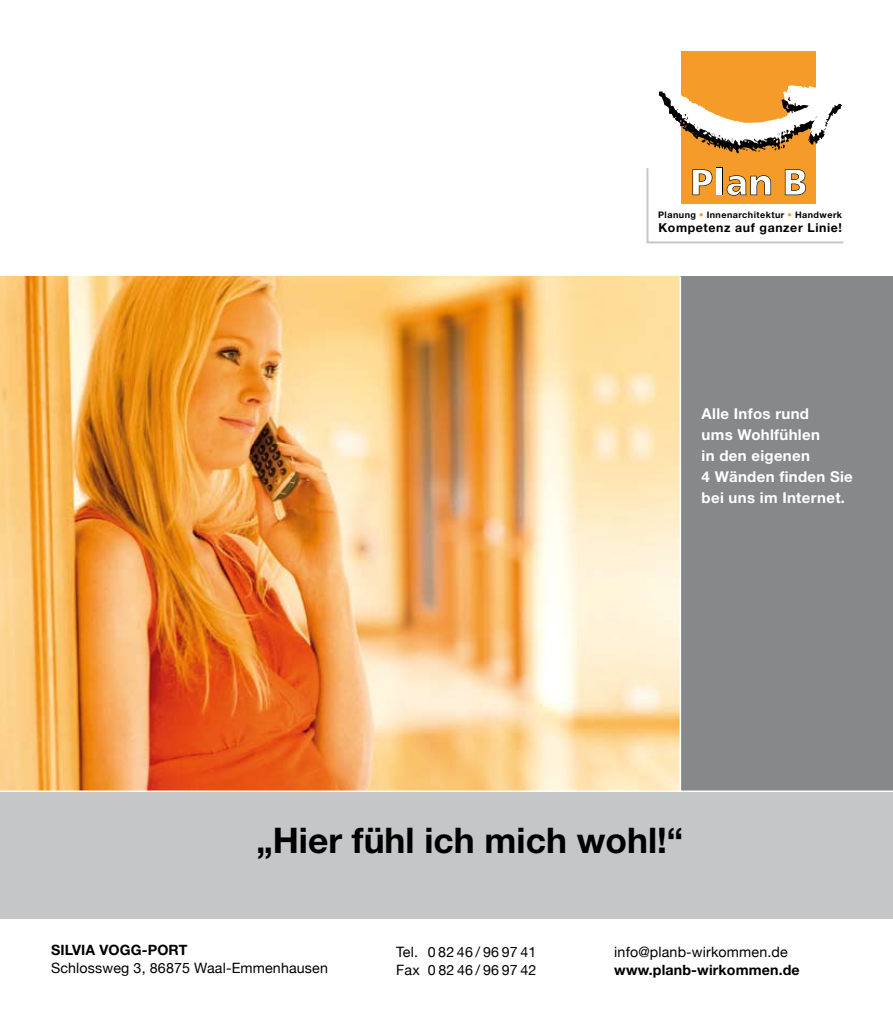
<style>
.page{position:relative;width:893px;height:1021px;background:#fff}
.page>*{position:absolute;margin:0;border:0;box-sizing:border-box;transform-origin:0 0}
.t1{font:700 35.25px "Helvetica Neue East A";color:#000}
.t2{font:700 15px/21px "Helvetica Neue";letter-spacing:.02em;color:#fff}
.t3{font:14.25px/18px "Helvetica Neue";letter-spacing:.01em;color:#000}
.t4{font:700 14.25px "Helvetica Neue";letter-spacing:.01em;color:#000}
.t5{font:700 12.3px "Helvetica Neue East A";letter-spacing:.05em;color:#000}
.t6{font:700 9px "Helvetica Neue East A";letter-spacing:.05em;color:#000}
.s1{font-family:"Shannon";font-weight:400;color:#f49b29}
</style>
<div class="page">
<img style="left:0;top:276px;width:680px;height:514px">
<div style="left:681px;top:51px;width:135px;height:152px;background:#f49b29"></div>
<svg style="left:659px;top:85px;width:182px;height:69px"></svg>
<svg style="left:646px;top:167px;width:198px;height:77px"></svg>
<div style="left:680px;top:276px;width:213px;height:528px;background:#87888a"></div>
<div style="left:0;top:791px;width:893px;height:127px;background:#c5c6c8"></div>
<hr style="left:0;top:790px;width:893px;height:2px;background:#fff">
<hr style="left:680px;top:276px;width:1px;height:515px;background:#fff">
<p class="t6" style="left:658px;top:209px;width:185px">Planung <span class="s1">•</span> Innenarchitektur <span class="s1">•</span> Handwerk</p>
<p class="t5" style="left:658px;top:220px;width:185px">Kompetenz auf ganzer Linie!</p>
<p class="t2" style="left:702px;top:402px;width:153px">Alle Infos rund<br>ums Wohlfühlen<br>in den eigenen<br>4 Wänden finden Sie bei uns im Internet.</p>
<h1 class="t1" style="left:256px;top:818px;width:428px">„Hier fühl ich mich wohl!“</h1>
<p class="t4" style="left:51px;top:940px;width:138px">Silvia Vogg -Port</p>
<p class="t3" style="left:51px;top:958px;width:278px">Schlossweg 3, 86875 Waal-Emmenhausen</p>
<p class="t3" style="left:396px;top:942px;width:142px">Tel. 0 82 46 / 96 97 41<br>Fax 08246/969742</p>
<p class="t3" style="left:614px;top:942px;width:175px">info@planb-wirkommen.de</p>
<p class="t4" style="left:614px;top:961px;width:187px">www.planb-wirkommen.de</p>
</div>
